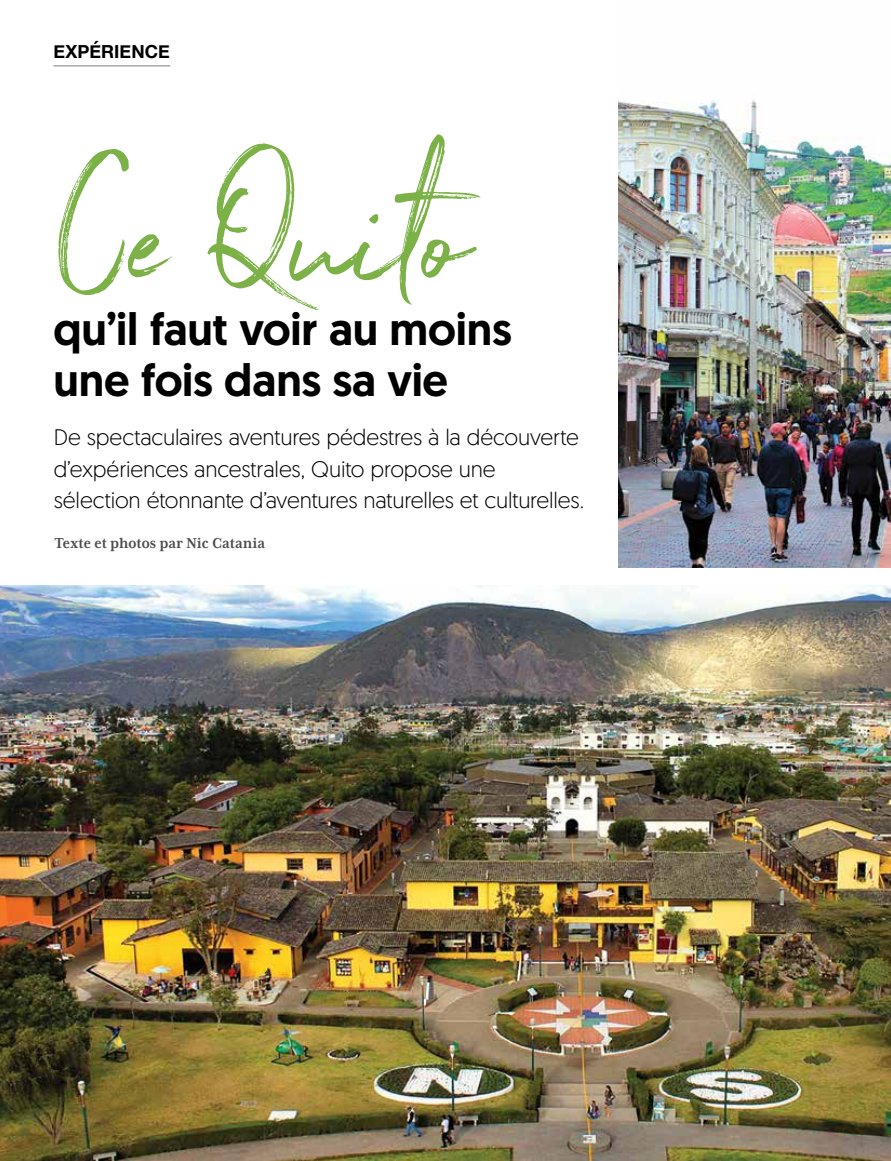
<style>
.page{position:relative;width:891px;height:1161px;background:#fff}
.page>*{position:absolute;margin:0;border:0;box-sizing:border-box;transform-origin:0 0}
.t1{font:174.15px "Northwell";color:#7bb146}
.t2{font:500 45.6px/51px "Geomanist";letter-spacing:-.005em;color:#000}
.t3{font:300 22.5px/31.5px "Geomanist";letter-spacing:-.005em;color:#000}
.t4{font:700 18px "Helvetica Neue";letter-spacing:.005em;color:#000}
.t5{font:700 16.5px "Mrs Eaves XL Serif Nar OT";color:#4d4d4f}
.s1{font-family:"Northwell Alt";font-size:182.7px}
.s2{font-family:"Northwell Alt"}
</style>
<div class="page">
<hr style="left:53px;top:66px;width:117px;height:1px;background:#757779">
<img style="left:0;top:585px;width:891px;height:576px">
<img style="left:618px;top:100px;width:273px;height:467px">
<svg style="left:890px;top:1054px;width:1px;height:29px"></svg>
<svg style="left:890px;top:548px;width:1px;height:19px"></svg>
<p class="t4" style="left:53px;top:38px;width:118px">EXPÉRIENCE</p>
<h1 class="t1" style="left:53px;top:116px;width:420px"><span class="s1">C</span>e <span class="s2">Q</span>uito</h1>
<h2 class="t2" style="left:53px;top:303px;width:460px">qu’il faut voir au moins une fois dans sa vie</h2>
<p class="t3" style="left:54px;top:421px;width:532px">De spectaculaires aventures pédestres à la découverte d’expériences ancestrales, Quito propose une sélection étonnante d’aventures naturelles et culturelles.</p>
<p class="t5" style="left:55px;top:534px;width:212px">Texte et photos par Nic Catania</p>
</div>
